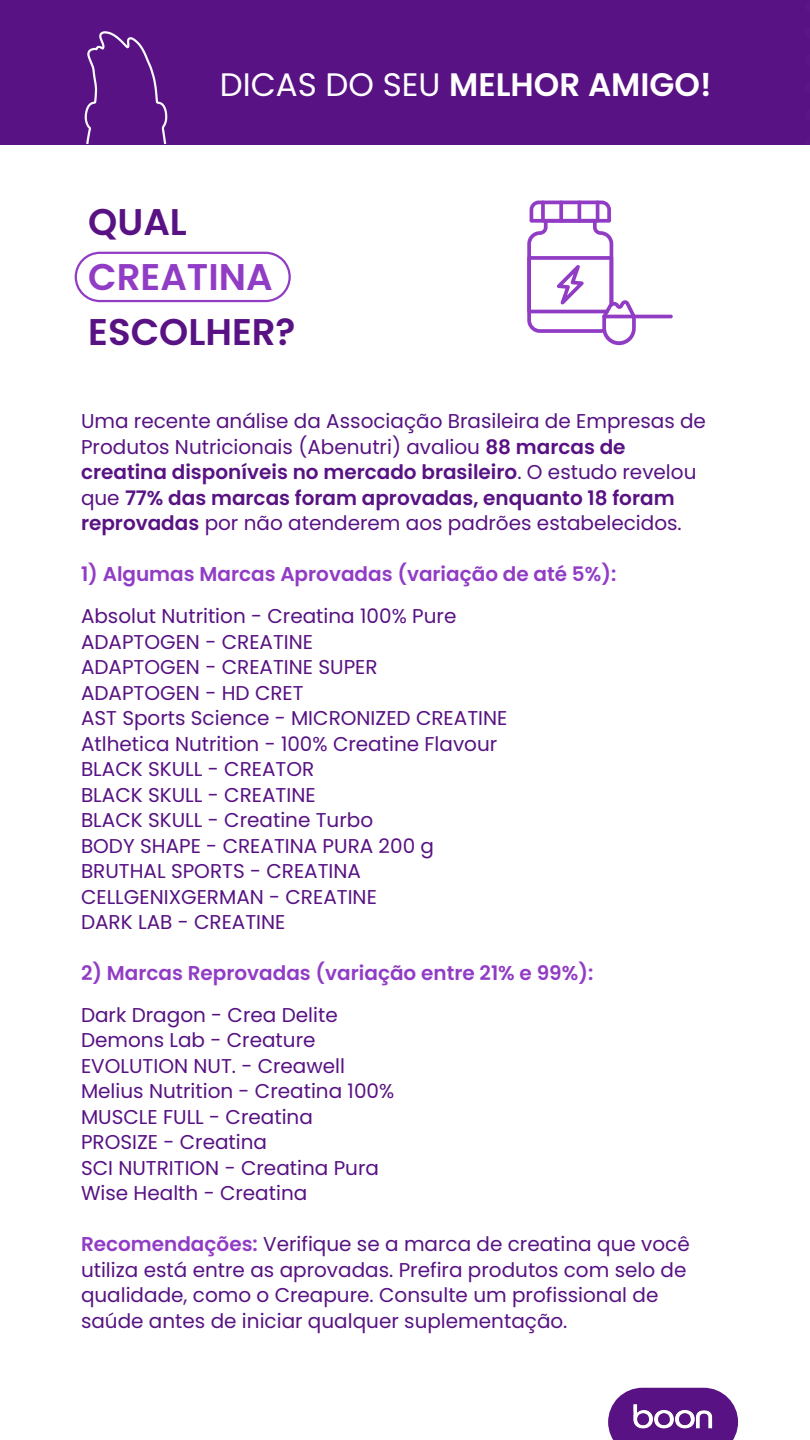
<style>
.page{position:relative;width:810px;height:1440px;background:#fff}
.page>*{position:absolute;margin:0;border:0;box-sizing:border-box;transform-origin:0 0}
.t1{font:600 37.1px/55px "Poppins";color:#581283}
.t2{font:600 32.5px "Poppins";color:#fff}
.t3{font:20px/25.5px "Poppins";color:#581283}
.t4{font:600 20px "Poppins";color:#913cc5}
.s1{font-weight:400}
.s2{color:#913cc5}
.s3{font-weight:600}
.s4{font-weight:600;color:#913cc5}
</style>
<div class="page">
<div style="left:0;top:0;width:810px;height:144px;background:#581283"></div>
<img style="left:84px;top:31px;width:84px;height:113px">
<svg style="left:608px;top:1388px;width:130px;height:52px;background:#6f3394"></svg>
<img style="left:631px;top:1400px;width:84px;height:33px">
<svg style="left:75px;top:252px;width:216px;height:50px"></svg>
<hr style="left:632px;top:315px;width:41px;height:3px;background:#913cc5;border-radius:2px">
<svg style="left:527px;top:201px;width:109px;height:144px"></svg>
<p class="t2" style="left:220px;top:62px;width:493px"><span class="s1">DICAS DO SEU</span> MELHOR AMIGO!</p>
<h2 class="t1" style="left:88px;top:195px;width:209px">QUAL<br><span class="s2">CREATINA<br></span>ESCOLHER?</h2>
<p class="t3" style="left:81px;top:409px;width:627px">Uma recente análise da Associação Brasileira de Empresas de Produtos Nutricionais (Abenutri) avaliou <span class="s3">88 marcas de creatina disponíveis no mercado brasileiro</span>. O estudo revelou que <span class="s3">77% das marcas foram aprovadas, enquanto 18 foram reprovadas</span> por não atenderem aos padrões estabelecidos.</p>
<h1 class="t4" style="left:81px;top:560px;width:537px">1) Algumas Marcas Aprovadas (variação de até 5%):</h1>
<p class="t3" style="left:81px;top:604px;width:377px">Absolut Nutrition - Creatina 100% Pure</p>
<p class="t3" style="left:81px;top:629px;width:234px">ADAPTOGEN - CREATINE</p>
<p class="t3" style="left:81px;top:655px;width:298px">ADAPTOGEN - CREATINE SUPER</p>
<h3 class="t3" style="left:81px;top:680px;width:224px">ADAPTOGEN - HD CRET</h3>
<p class="t3" style="left:81px;top:706px;width:428px">AST Sports Science - MICRONIZED CREATINE</p>
<p class="t3" style="left:81px;top:731px;width:418px">Atlhetica Nutrition - 100% Creatine Flavour</p>
<p class="t3" style="left:81px;top:757px;width:235px">BLACK SKULL - CREATOR</p>
<p class="t3" style="left:81px;top:782px;width:236px">BLACK SKULL - CREATINE</p>
<p class="t3" style="left:81px;top:808px;width:294px">BLACK SKULL - Creatine Turbo</p>
<p class="t3" style="left:81px;top:833px;width:355px">BODY SHAPE - CREATINA PURA 200 g</p>
<p class="t3" style="left:81px;top:859px;width:282px">BRUTHAL SPORTS - CREATINA</p>
<p class="t3" style="left:81px;top:884px;width:297px">CELLGENIXGERMAN - CREATINE</p>
<p class="t3" style="left:81px;top:910px;width:206px">DARK LAB - CREATINE</p>
<p class="t4" style="left:81px;top:959px;width:514px">2) Marcas Reprovadas (variação entre 21% e 99%):</p>
<p class="t3" style="left:81px;top:1002px;width:258px">Dark Dragon - Crea Delite</p>
<p class="t3" style="left:81px;top:1027px;width:236px">Demons Lab - Creature</p>
<p class="t3" style="left:81px;top:1053px;width:266px">EVOLUTION NUT. - Creawell</p>
<p class="t3" style="left:81px;top:1078px;width:315px">Melius Nutrition - Creatina 100%</p>
<h3 class="t3" style="left:81px;top:1104px;width:233px">MUSCLE FULL - Creatina</h3>
<p class="t3" style="left:81px;top:1129px;width:188px">PROSIZE - Creatina</p>
<p class="t3" style="left:81px;top:1155px;width:300px">SCI NUTRITION - Creatina Pura</p>
<p class="t3" style="left:81px;top:1180px;width:228px">Wise Health - Creatina</p>
<p class="t3" style="left:81px;top:1231px;width:610px"><span class="s4">Recomendações:</span> Verifique se a marca de creatina que você utiliza está entre as aprovadas. Prefira produtos com selo de qualidade, como o Creapure. Consulte um profissional de saúde antes de iniciar qualquer suplementação.</p>
</div>
